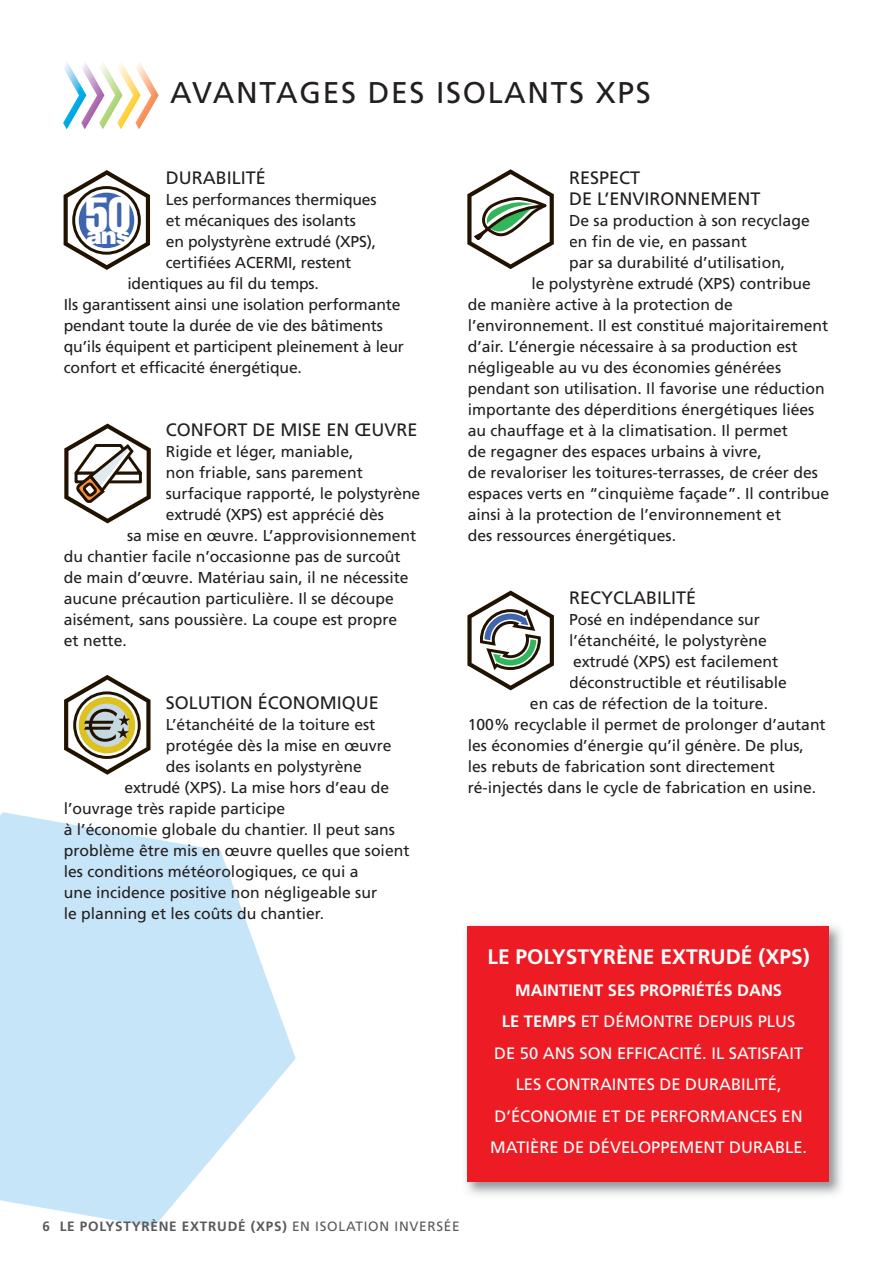
<style>
.page{position:relative;width:893px;height:1263px;background:#fff}
.page>*{position:absolute;margin:0;border:0;box-sizing:border-box;transform-origin:0 0}
.t1{font:48.45px "Helvetica Compressed+FUMTME";color:#fff}
.t2{font:30px "Frutiger";letter-spacing:.055em;color:#231f20}
.t3{font:24px "Helvetica Black+BOJVWX";color:#fff}
.t4{font:700 21px "Frutiger";color:#fff}
.t5{font:18px/21px "Frutiger";color:#231f20}
.t6{font:16.5px/31.5px "Frutiger";color:#fff;text-align:center}
.t7{font:15.75px "Frutiger";color:#231f20}
.t8{font:700 13.5px "Frutiger";letter-spacing:.055em;color:#58595b}
.s1{font-weight:700}
.s2{font-weight:400}
</style>
<div class="page">
<svg style="left:0;top:812px;width:296px;height:415px;fill:#c7e5f8"></svg>
<img style="left:466px;top:925px;width:376px;height:270px">
<div style="left:468px;top:926px;width:361px;height:256px;background:#ed1c24"></div>
<svg style="left:63px;top:62px;width:96px;height:67px"></svg>
<svg style="left:63px;top:170px;width:87px;height:100px"></svg>
<svg style="left:74px;top:188px;width:65px;height:65px"></svg>
<div style="left:72px;top:186px;width:69px;height:69px;border:3px solid #211300;border-radius:50%"></div>
<div style="left:79px;top:193px;width:55px;height:55px;background:#4064ae;border-radius:50%"></div>
<svg style="left:467px;top:169px;width:87px;height:101px"></svg>
<svg style="left:64px;top:423px;width:87px;height:101px"></svg>
<svg style="left:64px;top:675px;width:87px;height:100px"></svg>
<svg style="left:467px;top:590px;width:87px;height:101px"></svg>
<h2 class="t2" style="left:170px;top:75px;width:482px">AVANTAGES DES ISOLANTS XPS</h2>
<p class="t5" style="left:166px;top:167px;width:102px">DURABILITÉ</p>
<p class="t7" style="left:166px;top:190px;width:212px">Les performances thermiques</p>
<p class="t7" style="left:166px;top:211px;width:191px">et mécaniques des isolants</p>
<p class="t7" style="left:166px;top:232px;width:212px">en polystyrène extrudé (XPS),</p>
<p class="t7" style="left:166px;top:253px;width:187px">certifiées ACERMI, restent</p>
<p class="t7" style="left:127px;top:274px;width:193px">identiques au fil du temps.</p>
<p class="t7" style="left:64px;top:295px;width:338px">Ils garantissent ainsi une isolation performante</p>
<p class="t7" style="left:64px;top:316px;width:321px">pendant toute la durée de vie des bâtiments</p>
<p class="t7" style="left:64px;top:337px;width:342px">qu’ils équipent et participent pleinement à leur</p>
<p class="t7" style="left:64px;top:358px;width:240px">confort et efficacité énergétique.</p>
<h1 class="t1" style="left:86px;top:184px;width:46px">50</h1>
<h3 class="t3" style="left:86px;top:219px;width:46px">ans</h3>
<p class="t5" style="left:166px;top:419px;width:253px">CONFORT DE MISE EN ŒUVRE</p>
<p class="t7" style="left:166px;top:442px;width:189px">Rigide et léger, maniable,</p>
<p class="t7" style="left:166px;top:463px;width:198px">non friable, sans parement</p>
<p class="t7" style="left:166px;top:484px;width:256px">surfacique rapporté, le polystyrène</p>
<p class="t7" style="left:166px;top:505px;width:220px">extrudé (XPS) est apprécié dès</p>
<p class="t7" style="left:127px;top:526px;width:291px">sa mise en œuvre. L’approvisionnement</p>
<p class="t7" style="left:64px;top:547px;width:338px">du chantier facile n’occasionne pas de surcoût</p>
<p class="t7" style="left:64px;top:568px;width:346px">de main d’œuvre. Matériau sain, il ne nécessite</p>
<p class="t7" style="left:64px;top:589px;width:331px">aucune précaution particulière. Il se découpe</p>
<p class="t7" style="left:64px;top:610px;width:335px">aisément, sans poussière. La coupe est propre</p>
<p class="t7" style="left:64px;top:631px;width:65px">et nette.</p>
<p class="t5" style="left:166px;top:692px;width:215px">SOLUTION ÉCONOMIQUE</p>
<p class="t7" style="left:166px;top:715px;width:211px">L’étanchéité de la toiture est</p>
<p class="t7" style="left:166px;top:736px;width:227px">protégée dès la mise en œuvre</p>
<p class="t7" style="left:166px;top:757px;width:198px">des isolants en polystyrène</p>
<p class="t7" style="left:124px;top:778px;width:266px">extrudé (XPS). La mise hors d’eau de</p>
<p class="t7" style="left:64px;top:799px;width:223px">l’ouvrage très rapide participe</p>
<p class="t7" style="left:64px;top:820px;width:333px">à l’économie globale du chantier. Il peut sans</p>
<p class="t7" style="left:64px;top:841px;width:347px">problème être mis en œuvre quelles que soient</p>
<p class="t7" style="left:64px;top:862px;width:296px">les conditions météorologiques, ce qui a</p>
<p class="t7" style="left:64px;top:883px;width:315px">une incidence positive non négligeable sur</p>
<p class="t7" style="left:64px;top:904px;width:262px">le planning et les coûts du chantier.</p>
<p class="t5" style="left:569px;top:167px;width:193px">RESPECT<br>DE L’ENVIRONNEMENT</p>
<p class="t7" style="left:569px;top:211px;width:242px">De sa production à son recyclage</p>
<p class="t7" style="left:569px;top:232px;width:179px">en fin de vie, en passant</p>
<p class="t7" style="left:569px;top:253px;width:218px">par sa durabilité d’utilisation,</p>
<p class="t7" style="left:531px;top:274px;width:281px">le polystyrène extrudé (XPS) contribue</p>
<p class="t7" style="left:468px;top:295px;width:267px">de manière active à la protection de</p>
<p class="t7" style="left:468px;top:316px;width:362px">l’environnement. Il est constitué majoritairement</p>
<p class="t7" style="left:468px;top:337px;width:331px">d’air. L’énergie nécessaire à sa production est</p>
<p class="t7" style="left:468px;top:358px;width:315px">négligeable au vu des économies générées</p>
<p class="t7" style="left:468px;top:379px;width:359px">pendant son utilisation. Il favorise une réduction</p>
<p class="t7" style="left:468px;top:400px;width:348px">importante des déperditions énergétiques liées</p>
<p class="t7" style="left:468px;top:421px;width:322px">au chauffage et à la climatisation. Il permet</p>
<p class="t7" style="left:468px;top:442px;width:296px">de regagner des espaces urbains à vivre,</p>
<p class="t7" style="left:468px;top:463px;width:352px">de revaloriser les toitures-terrasses, de créer des</p>
<p class="t7" style="left:468px;top:484px;width:363px">espaces verts en “cinquième façade”. Il contribue</p>
<p class="t7" style="left:468px;top:505px;width:315px">ainsi à la protection de l’environnement et</p>
<p class="t7" style="left:468px;top:526px;width:210px">des ressources énergétiques.</p>
<p class="t5" style="left:569px;top:587px;width:129px">RECYCLABILITÉ</p>
<p class="t7" style="left:569px;top:610px;width:192px">Posé en indépendance sur</p>
<p class="t7" style="left:569px;top:631px;width:199px">l’étanchéité, le polystyrène</p>
<p class="t7" style="left:573px;top:652px;width:206px">extrudé (XPS) est facilement</p>
<p class="t7" style="left:569px;top:673px;width:219px">déconstructible et réutilisable</p>
<p class="t7" style="left:530px;top:694px;width:240px">en cas de réfection de la toiture.</p>
<p class="t7" style="left:468px;top:715px;width:359px">100% recyclable il permet de prolonger d’autant</p>
<p class="t7" style="left:468px;top:736px;width:338px">les économies d’énergie qu’il génère. De plus,</p>
<p class="t7" style="left:468px;top:757px;width:309px">les rebuts de fabrication sont directement</p>
<p class="t7" style="left:468px;top:778px;width:350px">ré-injectés dans le cycle de fabrication en usine.</p>
<h3 class="t4" style="left:488px;top:944px;width:324px">LE POLYSTYRÈNE EXTRUDÉ (XPS)</h3>
<p class="t6" style="left:490px;top:974px;width:318px"><span class="s1">MAINTIENT SES PROPRIÉTÉS DANS<br>LE TEMPS</span> ET DÉMONTRE DEPUIS PLUS DE 50 ANS SON EFFICACITÉ. IL SATISFAIT LES CONTRAINTES DE DURABILITÉ, D’ÉCONOMIE ET DE PERFORMANCES EN MATIÈRE DE DÉVELOPPEMENT DURABLE.</p>
<p class="t8" style="left:43px;top:1218px;width:419px">6 LE POLYSTYRÈNE EXTRUDÉ (XPS) <span class="s2">EN ISOLATION INVERSÉE</span></p>
</div>
